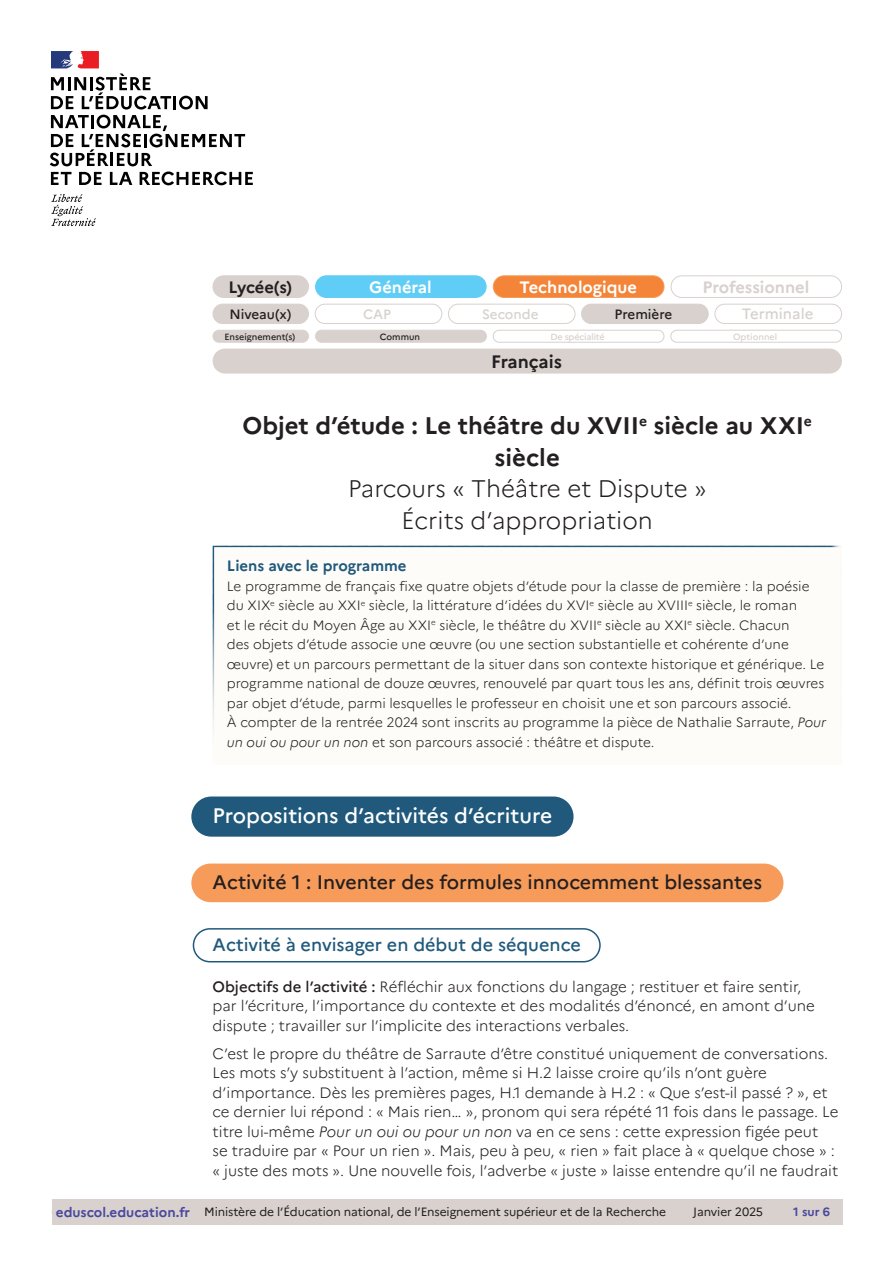
<style>
.page{position:relative;width:893px;height:1263px;background:#fff}
.page>*{position:absolute;margin:0;border:0;box-sizing:border-box;transform-origin:0 0}
._01_Titre_de_la_fiche{font:300 24px/31.5px "Marianne";color:#231f20;text-align:center}
._02_titre_1{font:500 21px "Marianne";color:#fff}
._03_titre_2{font:500 19.5px "Marianne";color:#231f20}
._04_titre_3{font:500 18px "Marianne";color:#20597b}
.t1{font:700 18px "Marianne";letter-spacing:-.005em;color:#231f20}
.t2{font:700 16.5px "Marianne";color:#fff}
.t3{font:700 16.5px "Marianne";color:#d8d1ce}
.t4{font:700 16.5px "Marianne";letter-spacing:-.015em;color:#231f20}
.Texte_courant{font:300 15px/19.5px "Marianne";color:#231f20}
._08_Titre_encadré{font:700 15px "Marianne";color:#20597b}
.t5{font:500 15px "Marianne";color:#d8d1ce}
._08_txt_encadré{font:300 13.5px/19.5px "Marianne";color:#231f20}
.t6{font:500 13.5px "Marianne";color:#231f20}
.t7{font:500 13.5px "Marianne";color:#d8d1ce}
.t8{font:12px "Marianne";letter-spacing:-.01em;color:#231f20}
.t9{font:700 12px "Marianne";color:#4a489e}
.t10{font:500 9px "Marianne";color:#231f20}
.t11{font:500 9px "Marianne";letter-spacing:-.015em;color:#d8d1ce}
.s1{font-weight:700}
.s2{font-style:italic}
.s3{font-weight:500}
.s4{font-weight:700;font-size:13.5px;color:#4a489e}
</style>
<div class="page">
<div style="left:52px;top:1199px;width:142px;height:26px;background:#d8d1ce"></div>
<div style="left:194px;top:1199px;width:482px;height:26px;background:#d8d1ce"></div>
<div style="left:676px;top:1199px;width:104px;height:26px;background:#d8d1ce"></div>
<div style="left:780px;top:1199px;width:63px;height:26px;background:#d8d1ce"></div>
<svg style="left:50px;top:51px;width:203px;height:134px"></svg>
<svg style="left:51px;top:194px;width:45px;height:32px"></svg>
<div style="left:213px;top:276px;width:95px;height:21px;background:#d8d1ce;border-radius:11px"></div>
<div style="left:213px;top:275px;width:96px;height:23px;border:1px solid #d8d1ce;border-radius:11px"></div>
<div style="left:213px;top:304px;width:95px;height:19px;background:#d8d1ce;border-radius:10px"></div>
<div style="left:213px;top:304px;width:96px;height:20px;border:1px solid #d8d1ce;border-radius:10px"></div>
<div style="left:315px;top:304px;width:127px;height:20px;border:1px solid #d8d1ce;border-radius:10px"></div>
<div style="left:448px;top:304px;width:127px;height:20px;border:1px solid #d8d1ce;border-radius:10px"></div>
<div style="left:582px;top:304px;width:126px;height:19px;background:#d8d1ce;border-radius:10px"></div>
<div style="left:581px;top:304px;width:128px;height:20px;border:1px solid #d8d1ce;border-radius:10px"></div>
<div style="left:715px;top:304px;width:127px;height:20px;border:1px solid #d8d1ce;border-radius:10px"></div>
<div style="left:316px;top:330px;width:170px;height:12px;background:#d8d1ce;border-radius:6px"></div>
<div style="left:315px;top:330px;width:172px;height:13px;border:1px solid #d8d1ce;border-radius:6px"></div>
<div style="left:213px;top:330px;width:95px;height:12px;background:#d8d1ce;border-radius:6px"></div>
<div style="left:213px;top:330px;width:96px;height:13px;border:1px solid #d8d1ce;border-radius:6px"></div>
<div style="left:493px;top:330px;width:171px;height:13px;border:1px solid #d8d1ce;border-radius:6px"></div>
<div style="left:670px;top:330px;width:172px;height:13px;border:1px solid #d8d1ce;border-radius:6px"></div>
<div style="left:213px;top:349px;width:628px;height:24px;background:#d8d1ce;border-radius:12px"></div>
<div style="left:213px;top:349px;width:629px;height:25px;border:2px solid #d8d1ce;border-radius:12px"></div>
<div style="left:316px;top:276px;width:170px;height:21px;background:#5fcdf5;border-radius:11px"></div>
<div style="left:315px;top:275px;width:171px;height:23px;border:1px solid #5fcdf5;border-radius:11px"></div>
<div style="left:493px;top:276px;width:171px;height:21px;background:#f48437;border-radius:11px"></div>
<div style="left:493px;top:275px;width:171px;height:23px;border:1px solid #f69b59;border-radius:11px"></div>
<div style="left:671px;top:275px;width:171px;height:23px;border:1px solid #d8d1ce;border-radius:11px"></div>
<div style="left:191px;top:796px;width:383px;height:41px;background:#20597b;border-radius:20px"></div>
<div style="left:191px;top:863px;width:592px;height:39px;background:#f69b59;border-radius:19px"></div>
<div style="left:193px;top:928px;width:408px;height:34px;border:2px solid #20597b;border-radius:16px"></div>
<div style="left:213px;top:546px;width:629px;height:219px;background:#fefcf9"></div>
<p class="t2" style="left:369px;top:277px;width:64px">Général</p>
<p class="t2" style="left:519px;top:277px;width:119px">Technologique</p>
<p class="t3" style="left:702px;top:277px;width:108px">Professionnel</p>
<p class="t4" style="left:228px;top:277px;width:65px">Lycée(s)</p>
<p class="t6" style="left:229px;top:306px;width:63px">Niveau(x)</p>
<p class="t7" style="left:363px;top:306px;width:29px">CAP</p>
<p class="t7" style="left:482px;top:306px;width:58px">Seconde</p>
<p class="t6" style="left:614px;top:306px;width:59px">Première</p>
<p class="t5" style="left:742px;top:305px;width:73px">Terminale</p>
<p class="t10" style="left:224px;top:331px;width:72px">Enseignement(s)</p>
<p class="t10" style="left:380px;top:331px;width:42px">Commun</p>
<p class="t11" style="left:550px;top:331px;width:56px">De spécialité</p>
<p class="t11" style="left:733px;top:331px;width:46px">Optionnel</p>
<p class="t1" style="left:491px;top:350px;width:72px">Français</p>
<p class="_01_Titre_de_la_fiche" style="left:242px;top:410px;width:571px"><span class="s1">Objet d’étude : Le théâtre du XVII</span><sup>e</sup> <span class="s1">siècle au XXI</span><sup>e </sup><span class="s1">siècle<br></span>Parcours « Théâtre et Dispute »<br>Écrits d’appropriation</p>
<p class="_08_Titre_encadré" style="left:227px;top:557px;width:181px">Liens avec le programme</p>
<p class="_08_txt_encadré" style="left:227px;top:576px;width:599px">Le programme de français fixe quatre objets d’étude pour la classe de première : la poésie du XIX<sup>e</sup> siècle au XXI<sup>e</sup> siècle, la littérature d’idées du XVI<sup>e</sup> siècle au XVIII<sup>e</sup> siècle, le roman<br>et le récit du Moyen Âge au XXI<sup>e</sup> siècle, le théâtre du XVII<sup>e</sup> siècle au XXI<sup>e</sup> siècle. Chacun<br>des objets d’étude associe une œuvre (ou une section substantielle et cohérente d’une œuvre) et un parcours permettant de la situer dans son contexte historique et générique. Le programme national de douze œuvres, renouvelé par quart tous les ans, définit trois œuvres par objet d’étude, parmi lesquelles le professeur en choisit une et son parcours associé.</p>
<p class="_08_txt_encadré" style="left:227px;top:712px;width:601px">À compter de la rentrée 2024 sont inscrits au programme la pièce de Nathalie Sarraute, <span class="s2">Pour un oui ou pour un non</span> et son parcours associé : théâtre et dispute.</p>
<p class="_02_titre_1" style="left:213px;top:803px;width:341px">Propositions d’activités d’écriture</p>
<p class="_03_titre_2" style="left:213px;top:870px;width:551px">Activité 1 : Inventer des formules innocemment blessantes</p>
<p class="_04_titre_3" style="left:213px;top:933px;width:370px">Activité à envisager en début de séquence</p>
<p class="Texte_courant" style="left:213px;top:976px;width:604px"><span class="s3">Objectifs de l’activité :</span> Réfléchir aux fonctions du langage ; restituer et faire sentir, par l’écriture, l’importance du contexte et des modalités d’énoncé, en amont d’une dispute ; travailler sur l’implicite des interactions verbales.</p>
<p class="Texte_courant" style="left:213px;top:1043px;width:627px">C’est le propre du théâtre de Sarraute d’être constitué uniquement de conversations.<br>Les mots s’y substituent à l’action, même si H.2 laisse croire qu’ils n’ont guère d’importance. Dès les premières pages, H.1 demande à H.2 : « Que s’est-il passé ? », et ce dernier lui répond : « Mais rien… », pronom qui sera répété 11 fois dans le passage. Le titre lui-même <span class="s2">Pour un oui ou pour un non</span> va en ce sens : cette expression figée peut<br>se traduire par « Pour un rien ». Mais, peu à peu, « rien » fait place à « quelque chose » : « juste des mots ». Une nouvelle fois, l’adverbe « juste » laisse entendre qu’il ne faudrait</p>
<p class="t8" style="left:56px;top:1205px;width:612px"><span class="s4">eduscol.education.fr</span> Ministère de l’Éducation national, de l’Enseignement supérieur et de la Recherche</p>
<p class="t8" style="left:693px;top:1205px;width:71px">Janvier 2025</p>
<p class="t9" style="left:793px;top:1205px;width:38px">1 sur 6</p>
</div>
